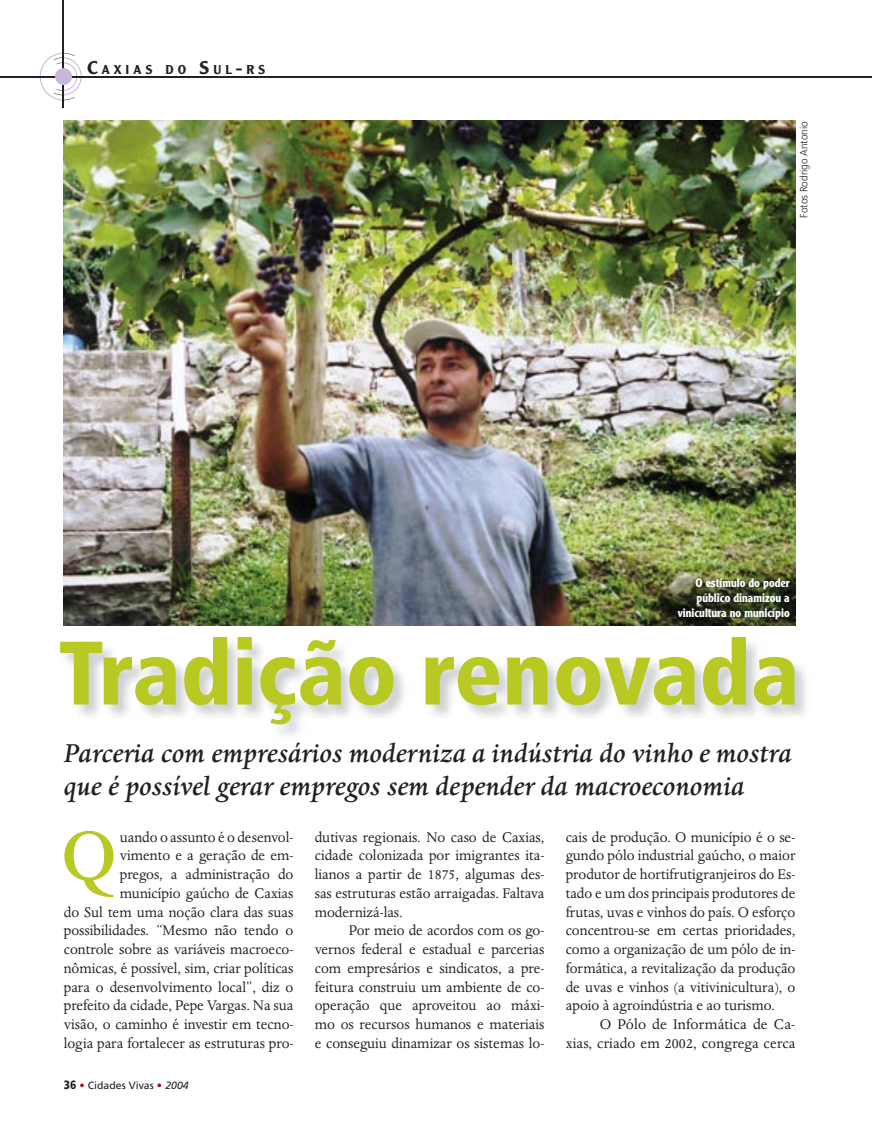
<style>
.page{position:relative;width:872px;height:1127px;background:#fff}
.page>*{position:absolute;margin:0;border:0;box-sizing:border-box;transform-origin:0 0}
.t1{font:900 condensed 90px "Frutiger LT Std";color:#b8c924}
.t2{font:500 79.2px "Dante MT Std";color:#b8c924;scale:.95 1}
.t3{font:italic 500 30px/33px "Dante MT Std";color:#212125}
.t4{font:16.2px/18.8px "Dante MT Std";color:#212125;text-align:justify;scale:.95 1}
.t5{font:16.2px/18.8px "Dante MT Std";color:#212125;text-align:right}
.t6{font:500 12.6px "Clearface Gothic LT Std";letter-spacing:.285em;color:#212125;scale:1.1 1}
.t7{font:700 12px/15px "Clearface Gothic LT Std";color:#fff;text-align:right;scale:.95 1}
.t8{font:10.5px "Frutiger LT Std";color:#212125}
.t9{font:300 10.5px "Frutiger LT Std";color:#212125;scale:.95 1}
.s1{font-size:18px}
.s2{font-weight:900;font-size:12px}
.s3{font-weight:900;color:#b20518}
.s4{font-style:italic}
</style>
<div class="page">
<img style="left:64px;top:121px;width:731px;height:504px">
<svg style="left:40px;top:53px;width:42px;height:47px"></svg>
<hr style="left:0;top:76px;width:872px;height:1px;background:#212125">
<hr style="left:63px;top:0;width:1px;height:108px;background:#212125">
<div style="left:55px;top:68px;width:17px;height:17px;background:#c8b7d6;border-radius:50%"></div>
<img style="left:297px;top:742px;width:377px;height:1px">
<p class="t6" style="left:87px;top:61px;width:164px"><span class="s1">C</span>AXIAS DO <span class="s1">S</span>UL<span class="s1">-</span>RS</p>
<p class="t9" style="left:798px;top:218px;width:102px;rotate:-90deg">Fotos Rodrigo Antonio</p>
<p class="t7" style="left:678px;top:575px;width:119px">O estímulo do poder público dinamizou a vinicultura no município</p>
<h1 class="t1" style="left:59px;top:619px;width:742px">Tradição renovada</h1>
<h3 class="t3" style="left:64px;top:737px;width:729px">Parceria com empresários moderniza a indústria do vinho e mostra que é possível gerar empregos sem depender da macroeconomia</h3>
<p class="t4" style="left:64px;top:827px;width:243px;text-align:right">uando o assunto é o desenvol-<br>vimento e a geração de em-<br>pregos, a administração do<br>mu nicípio gaúcho de Caxias<br>do Sul tem uma noção clara das suas possibilidades. “Mesmo não tendo o controle sobre as variáveis macroeco&shy;nômicas, é possível, sim, criar políticas para o desenvolvimento local”, diz o prefeito da cidade, Pepe Vargas. Na sua visão, o caminho é investir em tecno&shy;logia para fortalecer as estruturas pro-</p>
<h2 class="t2" style="left:61px;top:813px;width:60px">Q</h2>
<p class="t4" style="left:566px;top:827px;width:243px">cais de produção. O município é o se&shy;gundo pólo industrial gaúcho, o maior produtor de hortifrutigranjeiros do Es&shy;tado e um dos principais produtores de frutas, uvas e vinhos do país. O esforço concentrou-se em certas prioridades, como a organização de um pólo de in&shy;formática, a revitalização da produção de uvas e vinhos (a vitivinicultura), o apoio à agroindústria e ao turismo.</p>
<p class="t5" style="left:566px;top:1015px;width:231px">O Pólo de Informática de Ca-<br>xias, criado em 2002, congrega cerca</p>
<p class="t4" style="left:315px;top:827px;width:243px">dutivas regionais. No caso de Caxias, cidade colonizada por imigrantes ita&shy;lianos a partir de 1875, algumas des&shy;sas estruturas estão arraigadas. Faltava modernizá-las.</p>
<p class="t4" style="left:315px;top:921px;width:243px;text-indent:34px">Por meio de acordos com os go&shy;vernos federal e estadual e parcerias com empresários e sindicatos, a pre&shy;feitura construiu um ambiente de co&shy;operação que aproveitou ao máxi&shy;mo os recursos humanos e materiais e conseguiu dinamizar os sistemas lo-</p>
<p class="t8" style="left:64px;top:1079px;width:126px"><span class="s2">36</span> <span class="s3">•</span> Cidades Vivas <span class="s3">•</span> <span class="s4">2004</span></p>
</div>
